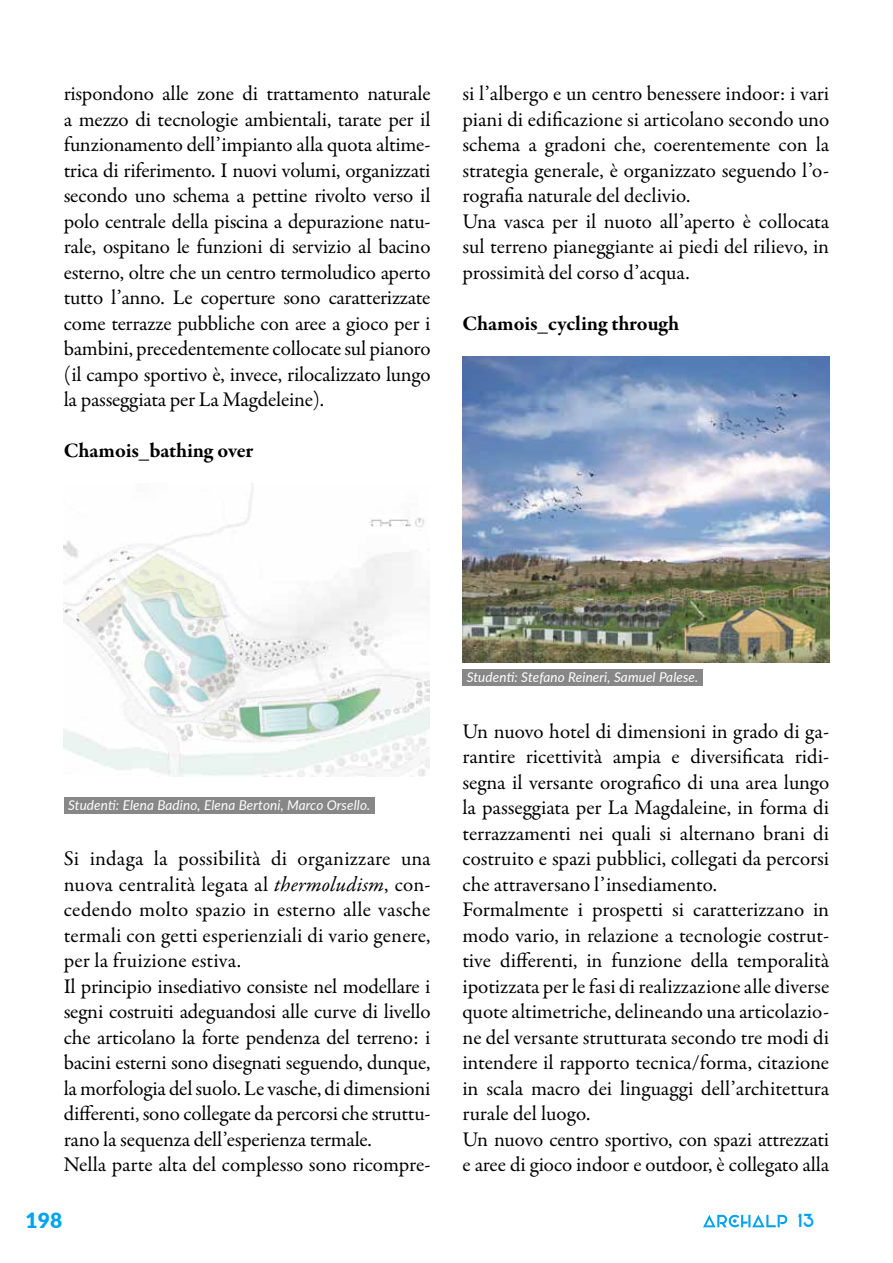
<style>
.page{position:relative;width:893px;height:1263px;background:#fff}
.page>*{position:absolute;margin:0;border:0;box-sizing:border-box;transform-origin:0 0}
.t1{font:21px/25.5px "Garamond Premr Pro";letter-spacing:-.005em;color:#000}
.t2{font:700 21px "Garamond Premr Pro";letter-spacing:-.01em;color:#000}
.t3{font:900 21px "Lato";color:#00a3ef}
.t4{font:18px "Elianto";color:#00a3ef}
.t5{font:italic 13.5px "Lato";letter-spacing:.01em;color:#fff}
.s1{font-style:italic}
</style>
<div class="page">
<svg style="left:703px;top:1215px;width:84px;height:12px"></svg>
<img style="left:64px;top:483px;width:365px;height:293px">
<img style="left:462px;top:356px;width:367px;height:306px">
<div style="left:64px;top:797px;width:311px;height:16px;background:#878787"></div>
<div style="left:462px;top:669px;width:241px;height:17px;background:#878787"></div>
<p class="t1" style="left:64px;top:81px;width:368px;text-align:justify">rispondono alle zone di trattamento naturale a mezzo di tecnologie ambientali, tarate per il funzionamento dell’impianto alla quota altime&shy;trica di riferimento. I nuovi volumi, organizzati secondo uno schema a pettine rivolto verso il polo centrale della piscina a depurazione natu&shy;rale, ospitano le funzioni di servizio al bacino esterno, oltre che un centro termoludico aperto tutto l’anno. Le coperture sono caratterizzate come terrazze pubbliche con aree a gioco per i bambini, precedentemente collocate sul pianoro (il campo sportivo è, invece, rilocalizzato lungo la passeggiata per La Magdeleine).</p>
<p class="t2" style="left:64px;top:438px;width:191px">Chamois_bathing over</p>
<p class="t1" style="left:462px;top:81px;width:368px">si l’albergo e un centro benessere indoor: i vari piani di edificazione si articolano secondo uno schema a gradoni che, coerentemente con la strategia generale, è organizzato seguendo l’o&shy;rografia naturale del declivio.<br>Una vasca per il nuoto all’aperto è collocata sul terreno pianeggiante ai piedi del rilievo, in prossimità del corso d’acqua.</p>
<p class="t2" style="left:462px;top:310px;width:218px">Chamois_cycling through</p>
<p class="t5" style="left:68px;top:795px;width:304px">Studenti: Elena Badino, Elena Bertoni, Marco Orsello.</p>
<p class="t1" style="left:64px;top:846px;width:368px">Si indaga la possibilità di organizzare una nuova centralità legata al <span class="s1">thermoludism</span>, con&shy;cedendo molto spazio in esterno alle vasche termali con getti esperienziali di vario genere, per la fruizione estiva.<br>Il principio insediativo consiste nel modellare i segni costruiti adeguandosi alle curve di livello che articolano la forte pendenza del terreno: i bacini esterni sono disegnati seguendo, dunque, la morfologia del suolo. Le vasche, di dimensioni differenti, sono collegate da percorsi che struttu&shy;rano la sequenza dell’esperienza termale.<br>Nella parte alta del complesso sono ricompre-</p>
<p class="t5" style="left:467px;top:667px;width:233px">Studenti: Stefano Reineri, Samuel Palese.</p>
<p class="t1" style="left:462px;top:719px;width:368px">Un nuovo hotel di dimensioni in grado di ga&shy;rantire ricettività ampia e diversificata ridi&shy;segna il versante orografico di una area lungo la passeggiata per La Magdaleine, in forma di terrazzamenti nei quali si alternano brani di costruito e spazi pubblici, collegati da percorsi che attraversano l’insediamento.<br>Formalmente i prospetti si caratterizzano in modo vario, in relazione a tecnologie costrut&shy;tive differenti, in funzione della temporalità ipotizzata per le fasi di realizzazione alle diverse quote altimetriche, delineando una articolazio&shy;ne del versante strutturata secondo tre modi di intendere il rapporto tecnica/forma, citazione in scala macro dei linguaggi dell’architettura rurale del luogo.<br>Un nuovo centro sportivo, con spazi attrezzati e aree di gioco indoor e outdoor, è collegato alla</p>
<p class="t3" style="left:26px;top:1204px;width:38px">198</p>
<p class="t4" style="left:798px;top:1210px;width:18px">13</p>
</div>
